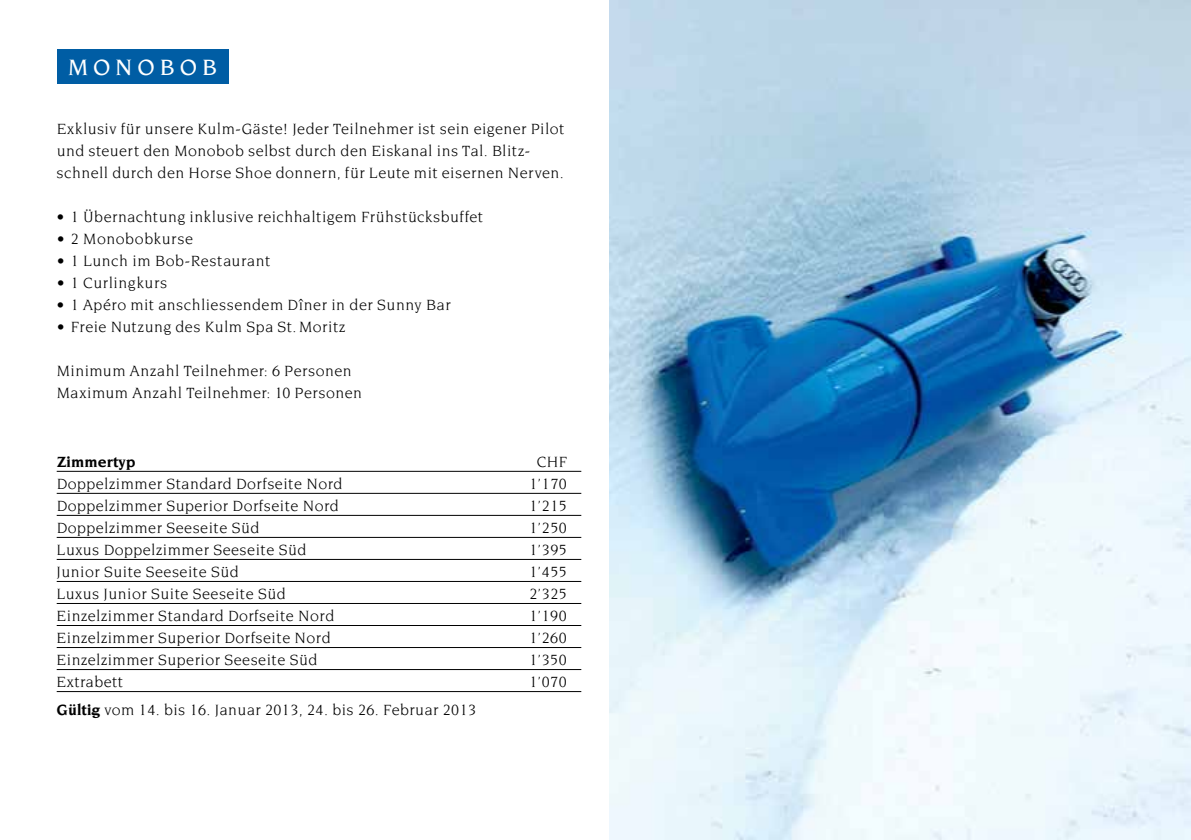
<style>
.page{position:relative;width:1191px;height:840px;background:#fff}
.page>*{position:absolute;margin:0;border:0;box-sizing:border-box;transform-origin:0 0}
.t1{font:500 24px "Novarese Std";color:#fff}
.t2{font:16px/22px "Novarese Std";letter-spacing:.03em;color:#000}
.t3{font:700 16px "Novarese Std";letter-spacing:.005em;color:#000}
.s1{font-weight:700}
</style>
<div class="page">
<img style="left:609px;top:0;width:582px;height:839px">
<hr style="left:57px;top:470px;width:524px;height:1px;background:#000">
<hr style="left:57px;top:492px;width:524px;height:1px;background:#000">
<hr style="left:57px;top:514px;width:524px;height:1px;background:#000">
<hr style="left:57px;top:536px;width:524px;height:1px;background:#000">
<hr style="left:57px;top:558px;width:524px;height:1px;background:#000">
<hr style="left:57px;top:580px;width:524px;height:1px;background:#000">
<hr style="left:57px;top:602px;width:524px;height:1px;background:#000">
<hr style="left:57px;top:624px;width:524px;height:1px;background:#000">
<hr style="left:57px;top:646px;width:524px;height:1px;background:#000">
<hr style="left:57px;top:668px;width:524px;height:1px;background:#000">
<hr style="left:57px;top:690px;width:524px;height:1px;background:#000">
<div style="left:57px;top:49px;width:171px;height:34px;background:#005da4"></div>
<h1 class="t1" style="left:68px;top:54px;width:90px">MO NOBOB</h1>
<p class="t2" style="left:57px;top:117px;width:509px">Exklusiv für unsere Kulm-Gäste! Jeder Teilnehmer ist sein eigener Pilot und steuert den Monobob selbst durch den Eiskanal ins Tal. Blitz&shy;schnell durch den Horse Shoe donnern, für Leute mit eisernen Nerven.</p>
<p class="t2" style="left:57px;top:205px;width:428px">• 1 Übernachtung inklusive reichhaltigem Frühstücksbuffet</p>
<p class="t2" style="left:57px;top:227px;width:138px">• 2 Monobobkurse</p>
<p class="t2" style="left:57px;top:249px;width:215px">• 1 Lunch im Bob-Restaurant</p>
<p class="t2" style="left:57px;top:271px;width:112px">• 1 Curlingkurs</p>
<p class="t2" style="left:57px;top:293px;width:395px">• 1 Apéro mit anschliessendem Dîner in der Sunny Bar</p>
<p class="t2" style="left:57px;top:315px;width:290px">• Freie Nutzung des Kulm Spa St. Moritz</p>
<p class="t2" style="left:57px;top:359px;width:307px">Minimum Anzahl Teilnehmer: 6 Personen<br>Maximum Anzahl Teilnehmer: 10 Personen</p>
<p class="t3" style="left:57px;top:452px;width:80px">Zimmertyp</p>
<p class="t2" style="left:536px;top:450px;width:32px">CHF</p>
<p class="t2" style="left:57px;top:472px;width:287px">Doppelzimmer Standard Dorfseite Nord</p>
<p class="t2" style="left:529px;top:472px;width:39px">1’170</p>
<p class="t2" style="left:57px;top:494px;width:284px">Doppelzimmer Superior Dorfseite Nord</p>
<p class="t2" style="left:529px;top:494px;width:39px">1’215</p>
<p class="t2" style="left:57px;top:516px;width:204px">Doppelzimmer Seeseite Süd</p>
<p class="t2" style="left:529px;top:516px;width:39px">1’250</p>
<p class="t2" style="left:57px;top:538px;width:251px">Luxus Doppelzimmer Seeseite Süd</p>
<p class="t2" style="left:529px;top:538px;width:39px">1’395</p>
<p class="t2" style="left:57px;top:560px;width:183px">Junior Suite Seeseite Süd</p>
<p class="t2" style="left:529px;top:560px;width:39px">1’455</p>
<p class="t2" style="left:57px;top:582px;width:230px">Luxus Junior Suite Seeseite Süd</p>
<p class="t2" style="left:529px;top:582px;width:39px">2’325</p>
<p class="t2" style="left:57px;top:604px;width:279px">Einzelzimmer Standard Dorfseite Nord</p>
<p class="t2" style="left:529px;top:604px;width:39px">1’190</p>
<p class="t2" style="left:57px;top:626px;width:275px">Einzelzimmer Superior Dorfseite Nord</p>
<p class="t2" style="left:529px;top:626px;width:39px">1’260</p>
<p class="t2" style="left:57px;top:648px;width:262px">Einzelzimmer Superior Seeseite Süd</p>
<p class="t2" style="left:529px;top:648px;width:39px">1’350</p>
<p class="t2" style="left:57px;top:670px;width:68px">Extrabett</p>
<p class="t2" style="left:529px;top:670px;width:39px">1’070</p>
<p class="t2" style="left:57px;top:698px;width:421px"><span class="s1">Gültig</span> vom 14. bis 16. Januar 2013, 24. bis 26. Februar 2013</p>
</div>
